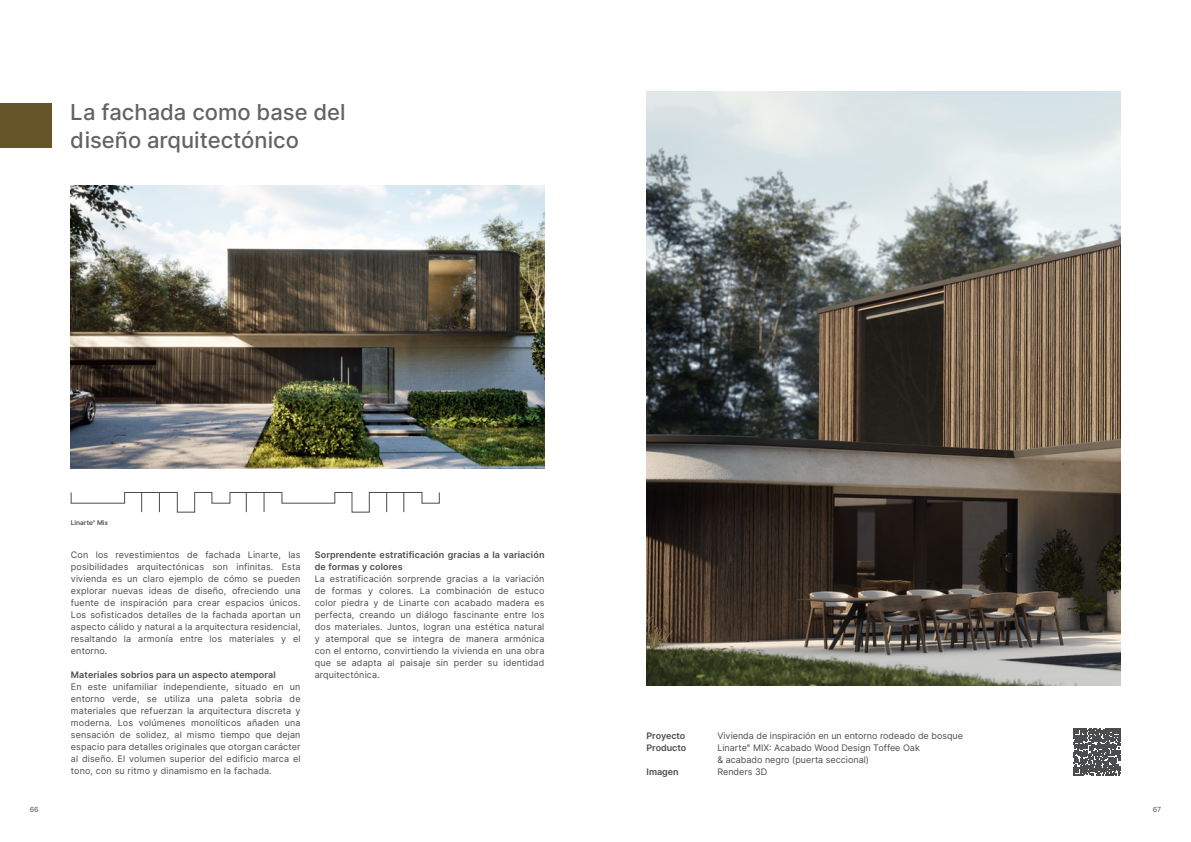
<style>
.page{position:relative;width:1191px;height:842px;background:#fff}
.page>*{position:absolute;margin:0;border:0;box-sizing:border-box;transform-origin:0 0}
.t1{font:500 22px/28px "Inter";color:#636366}
._10_tekst_links_Black{font:9px/12px "Inter";letter-spacing:.015em;color:#4b4c4d;text-align:justify}
._10_tekst_links_Black-2{font:600 9px/12px "Inter";letter-spacing:.015em;color:#4b4c4d}
._10_tekst_links_Black-3{font:600 9px "Inter";letter-spacing:-.005em;color:#4b4c4d}
.t2{font:7px "Inter";color:#4b4c4d}
.Bijschrift_Black{font:600 6.5px "Inter";color:#4b4c4d}
</style>
<div class="page">
<div style="left:0;top:104px;width:51px;height:44px;background:#67552a"></div>
<img style="left:71px;top:186px;width:473px;height:282px">
<img style="left:646px;top:92px;width:474px;height:594px">
<svg style="left:1073px;top:728px;width:47px;height:47px"></svg>
<svg style="left:71px;top:492px;width:369px;height:21px"></svg>
<h1 class="t1" style="left:71px;top:97px;width:276px">La fachada como base del diseño arquitectónico</h1>
<p class="Bijschrift_Black" style="left:71px;top:518px;width:39px">Linarte<sup>®</sup> Mix</p>
<p class="_10_tekst_links_Black" style="left:71px;top:548px;width:231px">Con los revestimientos de fachada Linarte, las posibilidades arquitectónicas son infinitas. Esta vivienda es un claro ejemplo de cómo se pueden explorar nuevas ideas de diseño, ofreciendo una fuente de inspiración para crear espacios únicos.<br>Los sofisticados detalles de la fachada aportan un aspecto cálido y natural a la arquitectura residencial, resaltando la armonía entre los materiales y el entorno.</p>
<p class="_10_tekst_links_Black-2" style="left:71px;top:668px;width:206px">Materiales sobrios para un aspecto atemporal</p>
<p class="_10_tekst_links_Black" style="left:71px;top:680px;width:231px">En este unifamiliar independiente, situado en un entorno verde, se utiliza una paleta sobria de materiales que refuerzan la arquitectura discreta y moderna. Los volúmenes monolíticos añaden una sensación de solidez, al mismo tiempo que dejan espacio para detalles originales que otorgan carácter al diseño. El volumen superior del edificio marca el tono, con su ritmo y dinamismo en la fachada.</p>
<p class="_10_tekst_links_Black-2" style="left:315px;top:548px;width:231px">Sorprendente estratificación gracias a la variación de formas y colores</p>
<p class="_10_tekst_links_Black" style="left:315px;top:572px;width:231px">La estratificación sorprende gracias a la variación de formas y colores. La combinación de estuco color piedra y de Linarte con acabado madera es perfecta, creando un diálogo fascinante entre los dos materiales. Juntos, logran una estética natural y atemporal que se integra de manera armónica con el entorno, convirtiendo la vivienda en una obra que se adapta al paisaje sin perder su identidad arquitectónica.</p>
<p class="_10_tekst_links_Black-3" style="left:646px;top:729px;width:40px">Proyecto</p>
<p class="_10_tekst_links_Black" style="left:717px;top:730px;width:247px">Vivienda de inspiración en un entorno rodeado de bosque</p>
<p class="_10_tekst_links_Black-2" style="left:646px;top:742px;width:41px">Producto</p>
<p class="_10_tekst_links_Black" style="left:717px;top:742px;width:204px">Linarte<sup>®</sup> MIX: Acabado Wood Design Toffee Oak &amp; acabado negro (puerta seccional)</p>
<p class="_10_tekst_links_Black-2" style="left:646px;top:766px;width:34px">Imagen</p>
<p class="_10_tekst_links_Black" style="left:717px;top:766px;width:51px">Renders 3D</p>
<p class="t2" style="left:30px;top:804px;width:10px">66</p>
<p class="t2" style="left:1152px;top:804px;width:10px">67</p>
</div>
